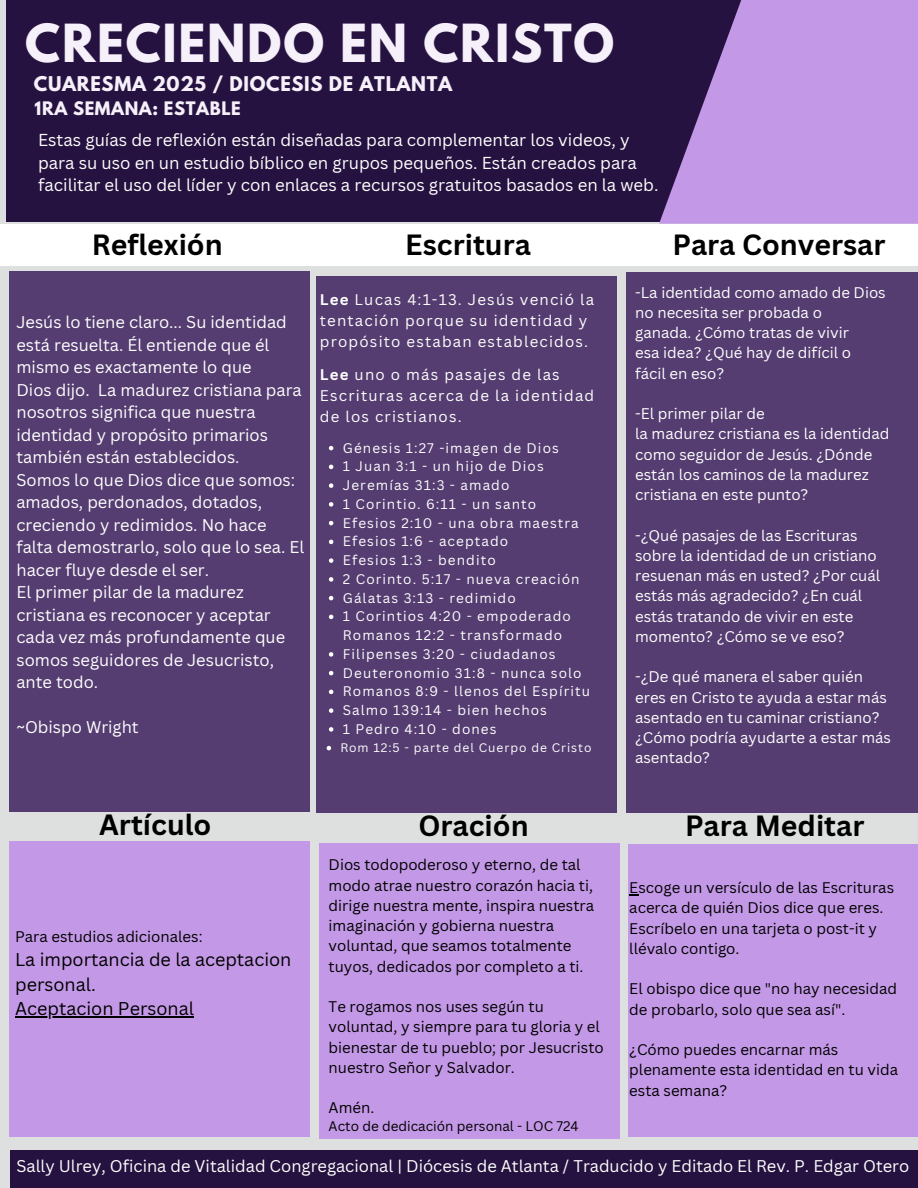
<style>
.page{position:relative;width:918px;height:1188px;background:#dde0df}
.page>*{position:absolute;margin:0;border:0;box-sizing:border-box;transform-origin:0 0}
.t1{font:700 46.5px "League Spartan";letter-spacing:.035em;color:#f5f0f9}
.t2{font:700 28.5px "Canva Sans";color:#000}
.t3{font:18px/24.8px "Canva Sans";color:#000}
.t4{font:700 18px "League Spartan";letter-spacing:.035em;color:#f5f0f9}
.t5{font:16.8px/22.5px "Canva Sans";color:#fff}
.t6{font:16.5px/22.5px "Canva Sans";color:#fff}
.t7{font:700 16.5px "League Spartan";letter-spacing:.035em;color:#f5f0f9}
.t8{font:15px/20.2px "Canva Sans";color:#000}
.t9{font:15px/20.2px "Canva Sans";color:#fff}
.t10{font:15px/21px "Canva Sans";letter-spacing:.08em;color:#fff}
.t11{font:13.5px/18.8px "Canva Sans";letter-spacing:.08em;color:#fff}
.t12{font:13.5px "Canva Sans";color:#000}
.t13{font:12px "Canva Sans";letter-spacing:.08em;color:#fff}
.s1{font-weight:700}
</style>
<div class="page">
<div style="left:0;top:224px;width:918px;height:42px;background:#fff"></div>
<div style="left:7px;top:0;width:911px;height:222px;background:#261240"></div>
<div style="left:10px;top:1151px;width:908px;height:37px;background:#261240"></div>
<div style="left:9px;top:272px;width:300px;height:540px;background:#553d71"></div>
<div style="left:317px;top:276px;width:300px;height:536px;background:#553d71"></div>
<div style="left:626px;top:272px;width:292px;height:540px;background:#553d71"></div>
<div style="left:9px;top:841px;width:300px;height:296px;background:#c398e6"></div>
<div style="left:319px;top:843px;width:300px;height:296px;background:#c398e6"></div>
<div style="left:629px;top:845px;width:289px;height:292px;background:#c398e6"></div>
<svg style="left:659px;top:0;width:259px;height:224px;fill:#c398e6"></svg>
<hr style="left:15px;top:1016px;width:179px;height:2px;background:#000">
<svg style="left:329px;top:446px;width:4px;height:4px"></svg>
<svg style="left:329px;top:465px;width:4px;height:4px"></svg>
<svg style="left:329px;top:483px;width:4px;height:5px"></svg>
<svg style="left:329px;top:502px;width:4px;height:5px"></svg>
<svg style="left:329px;top:521px;width:4px;height:4px"></svg>
<svg style="left:329px;top:540px;width:4px;height:4px"></svg>
<svg style="left:329px;top:558px;width:4px;height:5px"></svg>
<svg style="left:329px;top:577px;width:4px;height:5px"></svg>
<svg style="left:329px;top:596px;width:4px;height:4px"></svg>
<svg style="left:329px;top:615px;width:4px;height:4px"></svg>
<svg style="left:329px;top:652px;width:4px;height:5px"></svg>
<svg style="left:329px;top:671px;width:4px;height:4px"></svg>
<svg style="left:329px;top:690px;width:4px;height:4px"></svg>
<svg style="left:329px;top:708px;width:4px;height:5px"></svg>
<svg style="left:329px;top:727px;width:4px;height:5px"></svg>
<svg style="left:327px;top:746px;width:4px;height:4px"></svg>
<h3 class="t1" style="left:25px;top:20px;width:591px">CRECIENDO EN CRISTO</h3>
<h2 class="t4" style="left:34px;top:74px;width:420px">CUARESMA 2025 / DIOCESIS DE ATLANTA</h2>
<h2 class="t7" style="left:35px;top:100px;width:208px">1RA SEMANA: ESTABLE</h2>
<h2 class="t5" style="left:38px;top:129px;width:622px">Estas guías de reflexión están diseñadas para complementar los videos, y para su uso en un estudio bíblico en grupos pequeños. Están creados para facilitar el uso del líder y con enlaces a recursos gratuitos basados en la web.</h2>
<h4 class="t2" style="left:92px;top:225px;width:133px">Reflexión</h4>
<h5 class="t2" style="left:672px;top:225px;width:215px">Para Conversar</h5>
<h5 class="t9" style="left:635px;top:282px;width:252px">-La identidad como amado de Dios no necesita ser probada o<br>ganada. ¿Cómo tratas de vivir<br>esa idea? ¿Qué hay de difícil o<br>fácil en eso?</h5>
<p class="t9" style="left:635px;top:403px;width:256px">-El primer pilar de<br>la madurez cristiana es la identidad como seguidor de Jesús. ¿Dónde están los caminos de la madurez cristiana en este punto?</p>
<p class="t9" style="left:635px;top:525px;width:246px">-¿Qué pasajes de las Escrituras sobre la identidad de un cristiano resuenan más en usted? ¿Por cuál estás más agradecido? ¿En cuál estás tratando de vivir en este momento? ¿Cómo se ve eso?</p>
<p class="t9" style="left:635px;top:666px;width:257px">-¿De qué manera el saber quién eres en Cristo te ayuda a estar más asentado en tu caminar cristiano? ¿Cómo podría ayudarte a estar más asentado?</p>
<h4 class="t2" style="left:405px;top:225px;width:127px">Escritura</h4>
<p class="t10" style="left:320px;top:289px;width:276px"><span class="s1">Lee</span> Lucas 4:1-13. Jesús venció la tentación porque su identidad y propósito estaban establecidos.</p>
<p class="t10" style="left:320px;top:364px;width:276px"><span class="s1">Lee</span> uno o más pasajes de las<br>Escrituras acerca de la identidad de los cristianos.</p>
<p class="t11" style="left:343px;top:438px;width:217px">Génesis 1:27 -imagen de Dios</p>
<p class="t11" style="left:343px;top:457px;width:202px">1 Juan 3:1 - un hijo de Dios</p>
<h2 class="t11" style="left:343px;top:476px;width:168px">Jeremías 31:3 - amado</h2>
<h5 class="t11" style="left:343px;top:494px;width:195px">1 Corintio. 6:11 - un santo</h5>
<h5 class="t11" style="left:343px;top:513px;width:237px">Efesios 2:10 - una obra maestra</h5>
<h6 class="t11" style="left:343px;top:532px;width:167px">Efesios 1:6 - aceptado</h6>
<h5 class="t11" style="left:343px;top:551px;width:154px">Efesios 1:3 - bendito</h5>
<h5 class="t11" style="left:343px;top:569px;width:238px">2 Corinto. 5:17 - nueva creación</h5>
<h5 class="t11" style="left:343px;top:588px;width:174px">Gálatas 3:13 - redimido</h5>
<h5 class="t11" style="left:343px;top:607px;width:229px">1 Corintios 4:20 - empoderado<br>Romanos 12:2 - transformado</h5>
<h2 class="t11" style="left:343px;top:644px;width:214px">Filipenses 3:20 - ciudadanos</h2>
<h5 class="t11" style="left:343px;top:663px;width:240px">Deuteronomio 31:8 - nunca solo</h5>
<h5 class="t11" style="left:343px;top:682px;width:249px">Romanos 8:9 - llenos del Espíritu</h5>
<h5 class="t11" style="left:343px;top:701px;width:206px">Salmo 139:14 - bien hechos</h5>
<h4 class="t11" style="left:343px;top:719px;width:155px">1 Pedro 4:10 - dones</h4>
<p class="t13" style="left:340px;top:739px;width:253px">Rom 12:5 - parte del Cuerpo de Cristo</p>
<h1 class="t6" style="left:16px;top:311px;width:289px">Jesús lo tiene claro... Su identidad está resuelta. Él entiende que él mismo es exactamente lo que<br>Dios dijo. La madurez cristiana para nosotros significa que nuestra identidad y propósito primarios también están establecidos.<br>Somos lo que Dios dice que somos: amados, perdonados, dotados, creciendo y redimidos. No hace falta demostrarlo, solo que lo sea. El hacer fluye desde el ser.<br>El primer pilar de la madurez cristiana es reconocer y aceptar cada vez más profundamente que somos seguidores de Jesucristo, ante todo.</h1>
<h3 class="t6" style="left:16px;top:716px;width:124px">~Obispo Wright</h3>
<h4 class="t2" style="left:99px;top:805px;width:114px">Artículo</h4>
<h4 class="t2" style="left:418px;top:806px;width:112px">Oración</h4>
<h2 class="t2" style="left:685px;top:806px;width:181px">Para Meditar</h2>
<p class="t8" style="left:15px;top:926px;width:189px">Para estudios adicionales:</p>
<p class="t3" style="left:15px;top:946px;width:278px">La importancia de la aceptacion personal.</p>
<p class="t3" style="left:15px;top:996px;width:180px">Aceptacion Personal</p>
<p class="t8" style="left:329px;top:854px;width:267px">Dios todopoderoso y eterno, de tal modo atrae nuestro corazón hacia ti, dirige nuestra mente, inspira nuestra imaginación y gobierna nuestra voluntad, que seamos totalmente tuyos, dedicados por completo a ti.</p>
<p class="t8" style="left:329px;top:996px;width:277px">Te rogamos nos uses según tu voluntad, y siempre para tu gloria y el bienestar de tu pueblo; por Jesucristo nuestro Señor y Salvador.</p>
<p class="t8" style="left:329px;top:1097px;width:47px">Amén.</p>
<p class="t12" style="left:329px;top:1117px;width:252px">Acto de dedicación personal - LOC 724</p>
<p class="t8" style="left:629px;top:877px;width:266px">Escoge un versículo de las Escrituras acerca de quién Dios dice que eres.<br>Escríbelo en una tarjeta o post-it y llévalo contigo.</p>
<p class="t8" style="left:629px;top:978px;width:269px">El obispo dice que "no hay necesidad de probarlo, solo que sea así".</p>
<p class="t8" style="left:629px;top:1039px;width:270px">¿Cómo puedes encarnar más plenamente esta identidad en tu vida esta semana?</p>
<p class="t6" style="left:16px;top:1154px;width:894px">Sally Ulrey, Oficina de Vitalidad Congregacional | Diócesis de Atlanta / Traducido y Editado El Rev. P. Edgar Otero</p>
</div>
